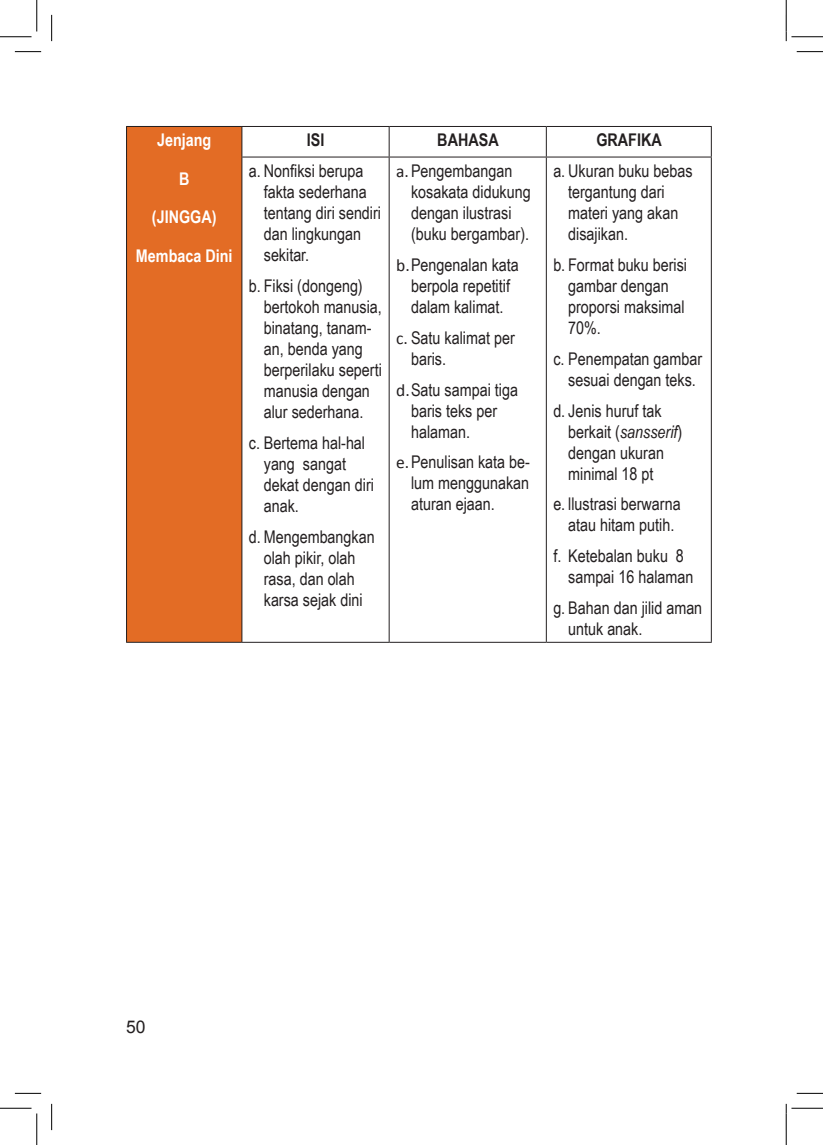
<style>
.page{position:relative;width:823px;height:1145px;background:#fff}
.page>*{position:absolute;margin:0;border:0;box-sizing:border-box;transform-origin:0 0}
.t1{font:17.5px/21px "Arial Narrow";color:#231f20}
.t2{font:700 17.5px "Arial Narrow";color:#fff}
.t3{font:700 17.5px "Arial Narrow";color:#231f20}
.t4{font:17.5px "Arial";color:#231f20}
.s1{font-family:"Calibri"}
.s2{font-style:italic}
</style>
<div class="page">
<div style="left:126px;top:126px;width:116px;height:516px;background:#e36c25"></div>
<hr style="left:126px;top:126px;width:116px;height:1px;background:#231f20">
<hr style="left:242px;top:126px;width:147px;height:1px;background:#231f20">
<hr style="left:389px;top:126px;width:157px;height:1px;background:#231f20">
<hr style="left:546px;top:126px;width:165px;height:1px;background:#231f20">
<hr style="left:241px;top:157px;width:148px;height:1px;background:#231f20">
<hr style="left:389px;top:157px;width:157px;height:1px;background:#231f20">
<hr style="left:546px;top:157px;width:165px;height:1px;background:#231f20">
<hr style="left:126px;top:642px;width:116px;height:1px;background:#231f20">
<hr style="left:242px;top:642px;width:147px;height:1px;background:#231f20">
<hr style="left:389px;top:642px;width:157px;height:1px;background:#231f20">
<hr style="left:546px;top:642px;width:165px;height:1px;background:#231f20">
<hr style="left:126px;top:127px;width:1px;height:30px;background:#231f20">
<hr style="left:126px;top:157px;width:1px;height:485px;background:#231f20">
<hr style="left:241px;top:127px;width:1px;height:30px;background:#231f20">
<hr style="left:389px;top:127px;width:1px;height:30px;background:#231f20">
<hr style="left:546px;top:127px;width:1px;height:30px;background:#231f20">
<hr style="left:711px;top:127px;width:1px;height:30px;background:#231f20">
<hr style="left:241px;top:157px;width:1px;height:485px;background:#231f20">
<hr style="left:389px;top:157px;width:1px;height:485px;background:#231f20">
<hr style="left:546px;top:157px;width:1px;height:485px;background:#231f20">
<hr style="left:711px;top:157px;width:1px;height:485px;background:#231f20">
<svg style="left:15px;top:51px;width:26px;height:1px"></svg>
<svg style="left:796px;top:51px;width:27px;height:1px"></svg>
<svg style="left:15px;top:1093px;width:26px;height:1px"></svg>
<svg style="left:796px;top:1093px;width:27px;height:1px"></svg>
<svg style="left:51px;top:15px;width:1px;height:26px"></svg>
<svg style="left:51px;top:1104px;width:1px;height:26px"></svg>
<hr style="left:0;top:36px;width:32px;height:1px;background:#000">
<hr style="left:791px;top:36px;width:32px;height:1px;background:#000">
<hr style="left:0;top:1108px;width:32px;height:1px;background:#000">
<hr style="left:791px;top:1108px;width:32px;height:1px;background:#000">
<hr style="left:36px;top:0;width:1px;height:31px;background:#000">
<hr style="left:36px;top:1113px;width:1px;height:32px;background:#000">
<hr style="left:786px;top:0;width:1px;height:31px;background:#000">
<hr style="left:786px;top:1113px;width:1px;height:32px;background:#000">
<p class="t2" style="left:157px;top:127px;width:56px">Jenjang</p>
<p class="t2" style="left:179px;top:165px;width:12px">B</p>
<p class="t2" style="left:152px;top:204px;width:66px">(JINGGA)</p>
<p class="t2" style="left:136px;top:242px;width:98px">Membaca Dini</p>
<p class="t3" style="left:307px;top:127px;width:19px">ISI</p>
<p class="t3" style="left:437px;top:127px;width:63px">BAHASA</p>
<p class="t3" style="left:596px;top:127px;width:67px">GRAFIKA</p>
<p class="t1" style="left:264px;top:159px;width:119px;text-indent:-15px">a. Nonfiksi berupa fakta sederhana tentang diri sendiri dan lingkungan sekitar.</p>
<p class="t1" style="left:264px;top:274px;width:120px;text-indent:-15px">b. Fiksi (dongeng) bertokoh manusia, binatang, tanam&shy;an, benda yang berperilaku seperti manusia dengan alur sederhana.</p>
<p class="t1" style="left:264px;top:431px;width:112px;text-indent:-15px">c. Bertema hal-hal yang sangat dekat dengan diri anak.</p>
<p class="t1" style="left:249px;top:525px;width:127px;text-align:center">d. Mengembangkan olah pikir, olah rasa, dan olah karsa sejak dini</p>
<p class="t1" style="left:411px;top:159px;width:121px;text-indent:-15px"><span class="s1">a.</span>Pengembangan kosakata didukung dengan ilustrasi (buku bergambar).</p>
<p class="t1" style="left:396px;top:253px;width:124px;text-align:center"><span class="s1">b.</span>Pengenalan kata berpola repetitif dalam kalimat.</p>
<p class="t1" style="left:411px;top:326px;width:105px;text-indent:-15px"><span class="s1">c.</span> Satu kalimat per baris.</p>
<p class="t1" style="left:411px;top:378px;width:108px;text-indent:-15px"><span class="s1">d.</span>Satu sampai tiga baris teks per halaman.</p>
<p class="t1" style="left:411px;top:451px;width:120px;text-align:justify;text-indent:-15px"><span class="s1">e.</span>Penulisan kata be&shy;lum menggunakan aturan ejaan.</p>
<p class="t1" style="left:568px;top:159px;width:126px;text-indent:-15px">a. Ukuran buku bebas tergantung dari materi yang akan disajikan.</p>
<p class="t1" style="left:568px;top:253px;width:120px;text-indent:-15px">b. Format buku berisi gambar dengan proporsi maksimal<br>70%.</p>
<p class="t1" style="left:553px;top:347px;width:150px;text-align:center">c. Penempatan gambar sesuai dengan teks.</p>
<p class="t1" style="left:568px;top:399px;width:116px;text-indent:-15px">d. Jenis huruf tak berkait (<span class="s2">sansserif</span>) dengan ukuran minimal 18 pt</p>
<p class="t1" style="left:553px;top:493px;width:129px;text-align:center">e. llustrasi berwarna atau hitam putih.</p>
<p class="t1" style="left:568px;top:545px;width:127px;text-indent:-15px">f. Ketebalan buku 8 sampai 16 halaman</p>
<p class="t1" style="left:568px;top:597px;width:136px;text-indent:-15px">g. Bahan dan jilid aman untuk anak.</p>
<p class="t4" style="left:126px;top:1016px;width:21px">50</p>
</div>
